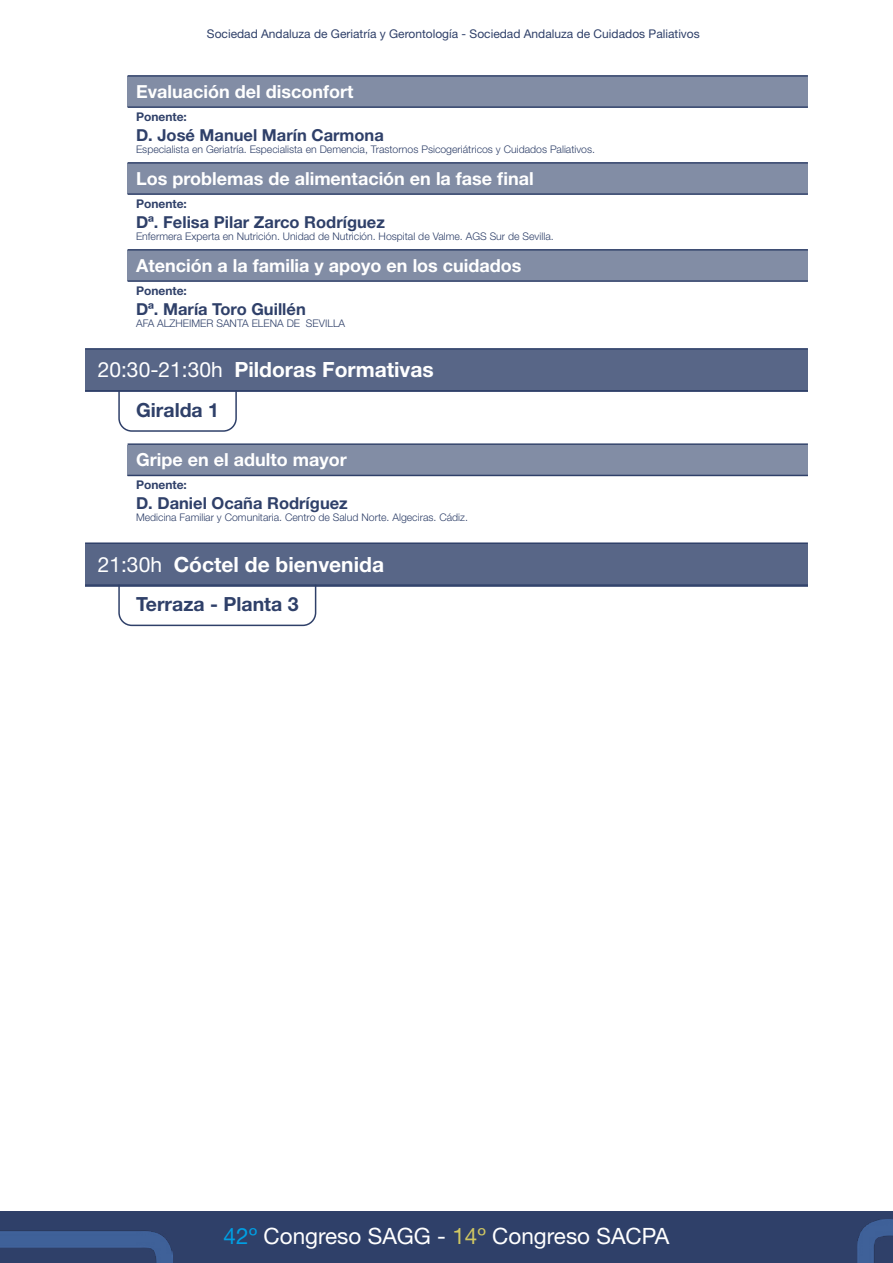
<style>
.page{position:relative;width:893px;height:1263px;background:#fff}
.page>*{position:absolute;margin:0;border:0;box-sizing:border-box;transform-origin:0 0}
.t1{font:22.5px "Helvetica Neue";color:#fff}
.t2{font:700 21px "Helvetica Neue LT Std";color:#fff}
.t3{font:700 19.5px "Helvetica Neue LT Std";color:#2f4069}
.t4{font:700 18px "Helvetica Neue LT Std";color:#fff}
.t5{font:700 16.5px "Helvetica Neue LT Std";color:#2f4069}
.t6{font:12px "Helvetica Neue";color:#2f4069}
.t7{font:700 12px "Helvetica Neue LT Std";color:#2f4069}
.t8{font:300 10.5px "Helvetica Neue";color:#2f4069}
.s1{font-weight:400}
.s2{color:#009fe3}
.s3{color:#d0c762}
</style>
<div class="page">
<div style="left:0;top:1212px;width:893px;height:51px;background:#2f4069"></div>
<img style="left:0;top:1230px;width:173px;height:33px">
<img style="left:857px;top:1219px;width:36px;height:44px">
<div style="left:128px;top:77px;width:680px;height:30px;background:#828da5"></div>
<hr style="left:128px;top:75px;width:680px;height:2px;background:#2f4069">
<hr style="left:128px;top:106px;width:680px;height:2px;background:#2f4069">
<div style="left:128px;top:163px;width:680px;height:31px;background:#828da5"></div>
<hr style="left:128px;top:162px;width:680px;height:2px;background:#2f4069">
<hr style="left:128px;top:193px;width:680px;height:2px;background:#2f4069">
<div style="left:128px;top:250px;width:680px;height:31px;background:#828da5"></div>
<hr style="left:128px;top:249px;width:680px;height:2px;background:#2f4069">
<hr style="left:128px;top:280px;width:680px;height:2px;background:#2f4069">
<div style="left:85px;top:349px;width:723px;height:43px;background:#586687"></div>
<hr style="left:85px;top:348px;width:723px;height:2px;background:#2f4069">
<hr style="left:85px;top:390px;width:723px;height:1px;background:#2f4069">
<svg style="left:118px;top:391px;width:120px;height:41px"></svg>
<div style="left:128px;top:445px;width:680px;height:31px;background:#828da5"></div>
<hr style="left:128px;top:443px;width:680px;height:2px;background:#2f4069">
<hr style="left:128px;top:475px;width:680px;height:1px;background:#2f4069">
<div style="left:85px;top:544px;width:723px;height:42px;background:#586687"></div>
<hr style="left:85px;top:542px;width:723px;height:2px;background:#2f4069">
<hr style="left:85px;top:584px;width:723px;height:2px;background:#2f4069">
<svg style="left:118px;top:584px;width:199px;height:43px"></svg>
<p class="t6" style="left:207px;top:26px;width:494px">Sociedad Andaluza de Geriatría y Gerontología - Sociedad Andaluza de Cuidados Paliativos</p>
<h3 class="t4" style="left:136px;top:80px;width:219px">Evaluación del disconfort</h3>
<p class="t7" style="left:136px;top:109px;width:52px">Ponente:</p>
<h3 class="t5" style="left:136px;top:125px;width:249px">D. José Manuel Marín Carmona</h3>
<p class="t8" style="left:136px;top:142px;width:461px">Especialista en Geriatría. Especialista en Demencia, Trastornos Psicogeriátricos y Cuidados Paliativos.</p>
<h3 class="t4" style="left:136px;top:167px;width:399px">Los problemas de alimentación en la fase final</h3>
<p class="t7" style="left:136px;top:196px;width:52px">Ponente:</p>
<h3 class="t5" style="left:136px;top:211px;width:250px">Dª. Felisa Pilar Zarco Rodríguez</h3>
<p class="t8" style="left:136px;top:229px;width:419px">Enfermera Experta en Nutrición. Unidad de Nutrición. Hospital de Valme. AGS Sur de Sevilla.</p>
<h3 class="t4" style="left:136px;top:254px;width:387px">Atención a la familia y apoyo en los cuidados</h3>
<p class="t7" style="left:136px;top:283px;width:52px">Ponente:</p>
<h3 class="t5" style="left:136px;top:298px;width:171px">Dª. María Toro Guillén</h3>
<p class="t8" style="left:136px;top:316px;width:211px">AFA ALZHEIMER SANTA ELENA DE SEVILLA</p>
<h2 class="t2" style="left:98px;top:357px;width:338px"><span class="s1">20:30-21:30h</span> Pildoras Formativas</h2>
<h3 class="t3" style="left:136px;top:398px;width:85px">Giralda 1</h3>
<h3 class="t4" style="left:136px;top:449px;width:212px">Gripe en el adulto mayor</h3>
<p class="t7" style="left:136px;top:477px;width:52px">Ponente:</p>
<h3 class="t5" style="left:136px;top:493px;width:213px">D. Daniel Ocaña Rodríguez</h3>
<p class="t8" style="left:136px;top:511px;width:333px">Medicina Familiar y Comunitaria. Centro de Salud Norte. Algeciras. Cádiz.</p>
<h2 class="t2" style="left:98px;top:551px;width:288px"><span class="s1">21:30h</span> Cóctel de bienvenida</h2>
<h3 class="t3" style="left:136px;top:592px;width:164px">Terraza - Planta 3</h3>
<h1 class="t1" style="left:224px;top:1223px;width:447px"><span class="s2">42º</span> Congreso SAGG - <span class="s3">14º</span> Congreso SACPA</h1>
</div>
